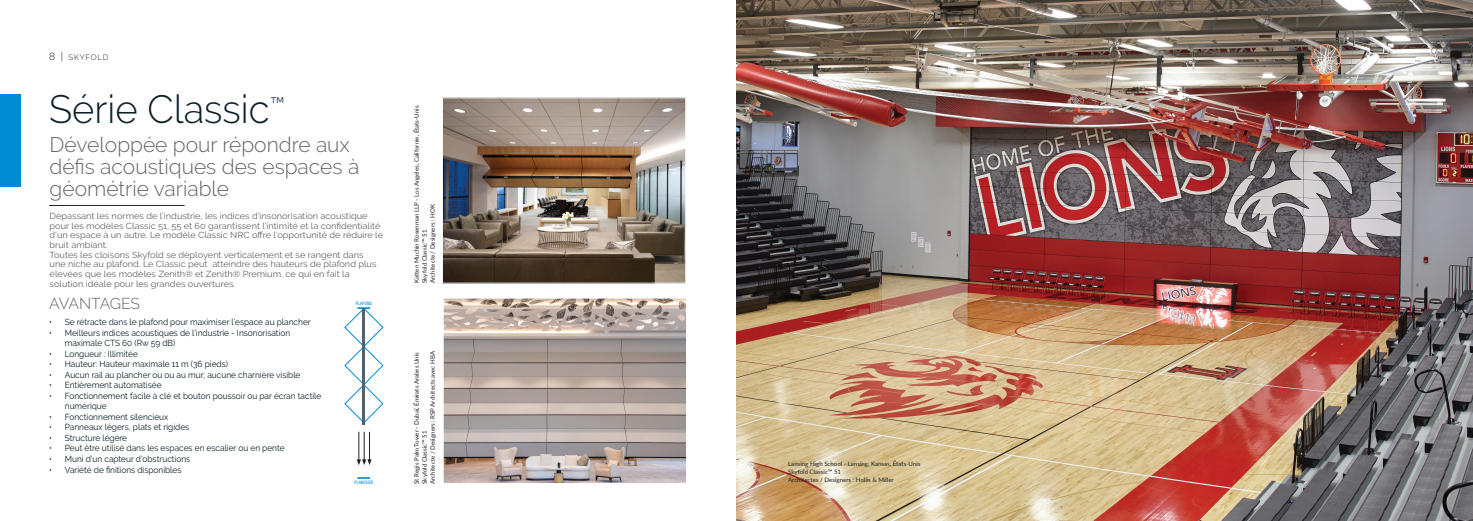
<style>
.page{position:relative;width:1473px;height:521px;background:#fff}
.page>*{position:absolute;margin:0;border:0;box-sizing:border-box;transform-origin:0 0}
.t1{font:300 39.38px "Raleway";color:#0d2029}
.t2{font:300 21px/21.9px "Raleway";color:#626465}
.t3{font:300 15.75px "Raleway";letter-spacing:-.02em;color:#626465}
.t4{font:8.75px/10.5px "Raleway";color:#0d2029;scale:.95 1}
.t5{font:8.75px/9.6px "Raleway";color:#626465;scale:1.05 1}
.t6{font:300 7.88px "Raleway";letter-spacing:.09em;color:#231f20}
.t7{font:6.12px/7.9px "Lato";color:#231f20}
.t8{font:condensed 4.64px "Helvetica Neue LT Std";color:#008cd2}
.s1{font-size:10.5px}
</style>
<div class="page">
<img style="left:444px;top:99px;width:240px;height:182px">
<div style="left:442px;top:97px;width:244px;height:186px;border:1px solid #fff"></div>
<img style="left:445px;top:300px;width:240px;height:182px">
<div style="left:443px;top:298px;width:244px;height:186px;border:1px solid #fff"></div>
<img style="left:736px;top:0;width:737px;height:521px">
<hr style="left:49px;top:205px;width:136px;height:1px;background:#231f20">
<div style="left:0;top:94px;width:21px;height:93px;background:#008cd2"></div>
<svg style="left:357px;top:477px;width:13px;height:2px"></svg>
<svg style="left:344px;top:307px;width:40px;height:117px"></svg>
<hr style="left:363px;top:308px;width:2px;height:117px;background:#52626f">
<svg style="left:357px;top:432px;width:15px;height:33px"></svg>
<p class="t6" style="left:49px;top:53px;width:61px"><span class="s1">8 |</span> SKYFOLD</p>
<h1 class="t1" style="left:49px;top:86px;width:237px">Série Classic<sup>™</sup></h1>
<h2 class="t2" style="left:50px;top:133px;width:311px">Développée pour répondre aux défis acoustiques des espaces à géométrie variable</h2>
<p class="t5" style="left:50px;top:211px;width:319px">Dépassant les normes de l’industrie, les indices d’insonorisation acoustique pour les modèles Classic 51, 55 et 60 garantissent l’intimité et la confidentialité d’un espace à un autre. Le modèle Classic NRC offre l’opportunité de réduire le bruit ambiant.<br>Toutes les cloisons Skyfold se déployent verticalement et se rangent dans<br>une niche au plafond. Le Classic peut atteindre des hauteurs de plafond plus élevées que les modèles Zenith® et Zenith® Premium, ce qui en fait la solution idéale pour les grandes ouvertures.</p>
<h3 class="t3" style="left:49px;top:294px;width:93px">AVANTAGES</h3>
<p class="t4" style="left:49px;top:317px;width:277px">• Se rétracte dans le plafond pour maximiser l’espace au plancher</p>
<p class="t4" style="left:65px;top:327px;width:239px;text-indent:-16px">• Meilleurs indices acoustiques de l’industrie - Insonorisation maximale CTS 60 (Rw 59 dB)</p>
<p class="t4" style="left:49px;top:348px;width:95px">• Longueur : Illimitée</p>
<p class="t4" style="left:49px;top:359px;width:190px">• Hauteur: Hauteur maximale 11 m (36 pieds)</p>
<p class="t4" style="left:49px;top:369px;width:266px">• Aucun rail au plancher ou ou au mur; aucune charnière visible</p>
<p class="t4" style="left:49px;top:380px;width:120px">• Entièrement automatisée</p>
<p class="t4" style="left:65px;top:390px;width:272px;text-indent:-16px">• Fonctionnement facile à clé et bouton poussoir ou par écran tactile numérique</p>
<p class="t4" style="left:49px;top:411px;width:127px">• Fonctionnement silencieux</p>
<p class="t4" style="left:49px;top:422px;width:149px">• Panneaux légers, plats et rigides</p>
<p class="t4" style="left:49px;top:432px;width:84px">• Structure légère</p>
<p class="t4" style="left:49px;top:443px;width:250px">• Peut être utilisé dans les espaces en escalier ou en pente</p>
<p class="t4" style="left:49px;top:453px;width:150px">• Muni d’un capteur d’obstructions</p>
<p class="t4" style="left:49px;top:465px;width:141px">• Variété de finitions disponibles</p>
<p class="t8" style="left:356px;top:301px;width:18px">PLAFOND</p>
<p class="t8" style="left:355px;top:479px;width:20px">PLANCHER</p>
<p class="t7" style="left:413px;top:283px;width:179px;rotate:-90deg">Katten Muchin Rosenman LLP - Los Angeles, Californie, États-Unis<br>Skyfold Classic™ 51<br>Architecte / Designers : HOK</p>
<p class="t7" style="left:413px;top:484px;width:134px;rotate:-90deg">St Regis Palm Tower - Dubaï, Émirats Arabes Unis<br>Skyfold Classic™ 51<br>Architecte / Designers : RSP Architects avec HBA</p>
<p class="t7" style="left:788px;top:460px;width:134px">Lansing High School - Lansing, Kansas, États-Unis<br>Skyfold Classic™ 51<br>Architectes / Designers : Hollis &amp; Miller</p>
</div>
